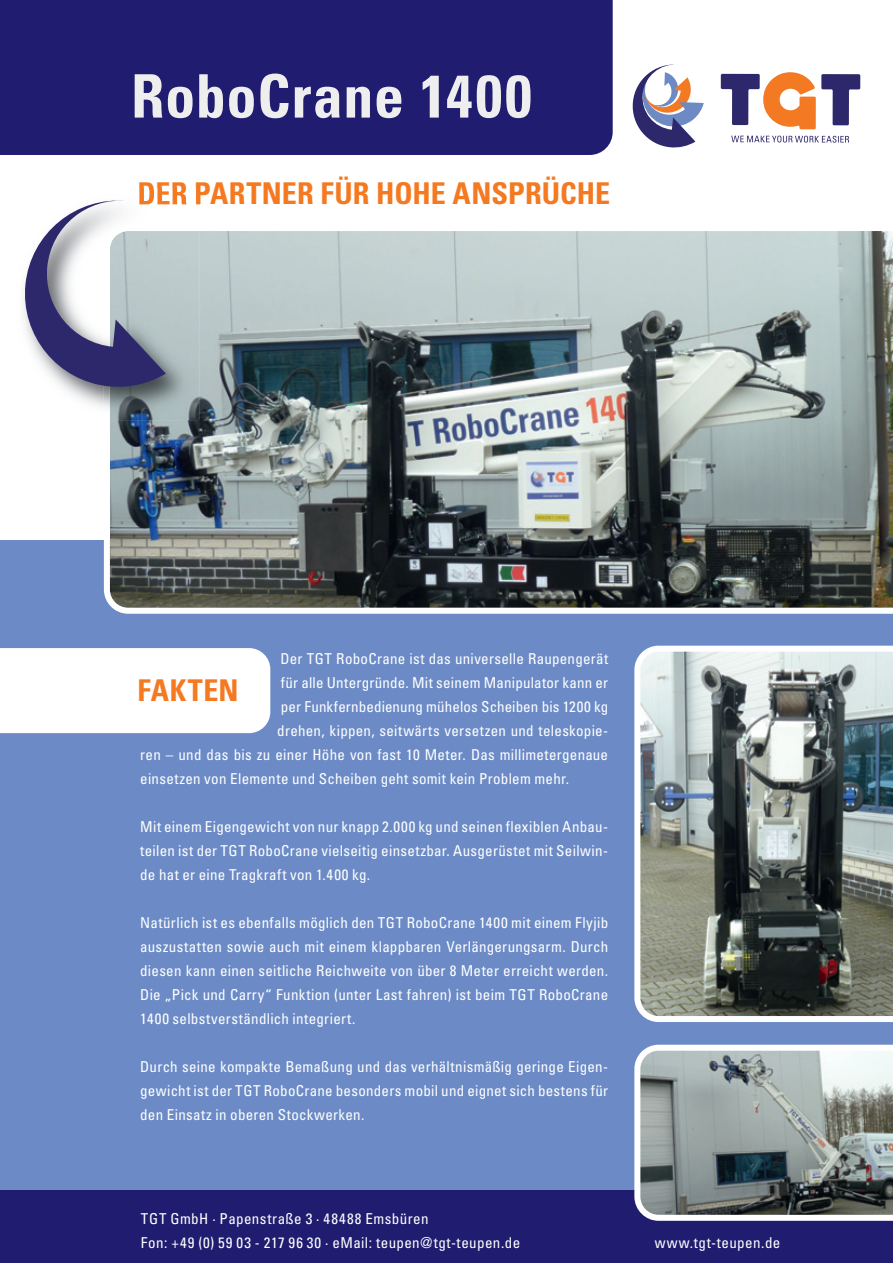
<style>
.page{position:relative;width:893px;height:1263px;background:#fff}
.page>*{position:absolute;margin:0;border:0;box-sizing:border-box;transform-origin:0 0}
.t1{font:700 condensed 60px "Univers";letter-spacing:.01em;color:#eeeeef}
.t2{font:700 condensed 30px "Univers";letter-spacing:.005em;color:#f47921}
.t3{font:condensed 15px/24px "Univers";letter-spacing:.02em;color:#fff;text-align:justify}
</style>
<div class="page">
<div style="left:0;top:540px;width:893px;height:686px;background:#6c8bc6"></div>
<div style="left:0;top:1190px;width:893px;height:73px;background:#201c70"></div>
<svg style="left:632px;top:64px;width:72px;height:84px"></svg>
<svg style="left:721px;top:72px;width:139px;height:57px"></svg>
<svg style="left:731px;top:136px;width:118px;height:7px"></svg>
<div style="left:0;top:0;width:613px;height:155px;background:#201c70"></div>
<img style="left:104px;top:231px;width:789px;height:383px">
<img style="left:139px;top:189px;width:15px;height:7px">
<img style="left:157px;top:189px;width:42px;height:16px">
<img style="left:104px;top:231px;width:95px;height:189px">
<svg style="left:20px;top:196px;width:146px;height:192px"></svg>
<img style="left:634px;top:646px;width:259px;height:376px">
<svg style="left:634px;top:1045px;width:259px;height:176px;background:#929a99"></svg>
<div style="left:0;top:648px;width:270px;height:85px;background:#fff"></div>
<h1 class="t1" style="left:131px;top:59px;width:402px">RoboCrane 1400</h1>
<h2 class="t2" style="left:137px;top:175px;width:474px">DER PARTNER FÜR HOHE ANSPRÜCHE</h2>
<p class="t3" style="left:280px;top:646px;width:329px">Der TGT RoboCrane ist das universelle Raupengerät</p>
<p class="t3" style="left:281px;top:670px;width:329px">für alle Untergründe. Mit seinem Manipulator kann er</p>
<p class="t3" style="left:281px;top:694px;width:329px">per Funkfernbedienung mühelos Scheiben bis 1200 kg</p>
<p class="t3" style="left:277px;top:718px;width:332px">drehen, kippen, seitwärts versetzen und teleskopie-</p>
<p class="t3" style="left:140px;top:742px;width:469px">ren – und das bis zu einer Höhe von fast 10 Meter. Das millimetergenaue</p>
<p class="t3" style="left:140px;top:766px;width:430px">einsetzen von Elemente und Scheiben geht somit kein Problem mehr.</p>
<p class="t3" style="left:140px;top:814px;width:470px">Mit einem Eigengewicht von nur knapp 2.000 kg und seinen flexiblen Anbau&shy;teilen ist der TGT RoboCrane vielseitig einsetzbar. Ausgerüstet mit Seilwin&shy;de hat er eine Tragkraft von 1.400 kg.</p>
<p class="t3" style="left:140px;top:910px;width:469px">Natürlich ist es ebenfalls möglich den TGT RoboCrane 1400 mit einem Flyjib auszustatten sowie auch mit einem klappbaren Verlängerungsarm. Durch diesen kann einen seitliche Reichweite von über 8 Meter erreicht werden.<br>Die „Pick und Carry“ Funktion (unter Last fahren) ist beim TGT RoboCrane 1400 selbstverständlich integriert.</p>
<p class="t3" style="left:140px;top:1054px;width:470px">Durch seine kompakte Bemaßung und das verhältnismäßig geringe Eigen&shy;gewicht ist der TGT RoboCrane besonders mobil und eignet sich bestens für den Einsatz in oberen Stockwerken.</p>
<h2 class="t2" style="left:137px;top:672px;width:103px">FAKTEN</h2>
<p class="t3" style="left:141px;top:1207px;width:381px">TGT GmbH · Papenstraße 3 · 48488 Emsbüren<br>Fon: +49 (0) 59 03 - 217 96 30 · eMail: teupen@tgt-teupen.de</p>
<p class="t3" style="left:655px;top:1231px;width:127px">www.tgt-teupen.de</p>
</div>
